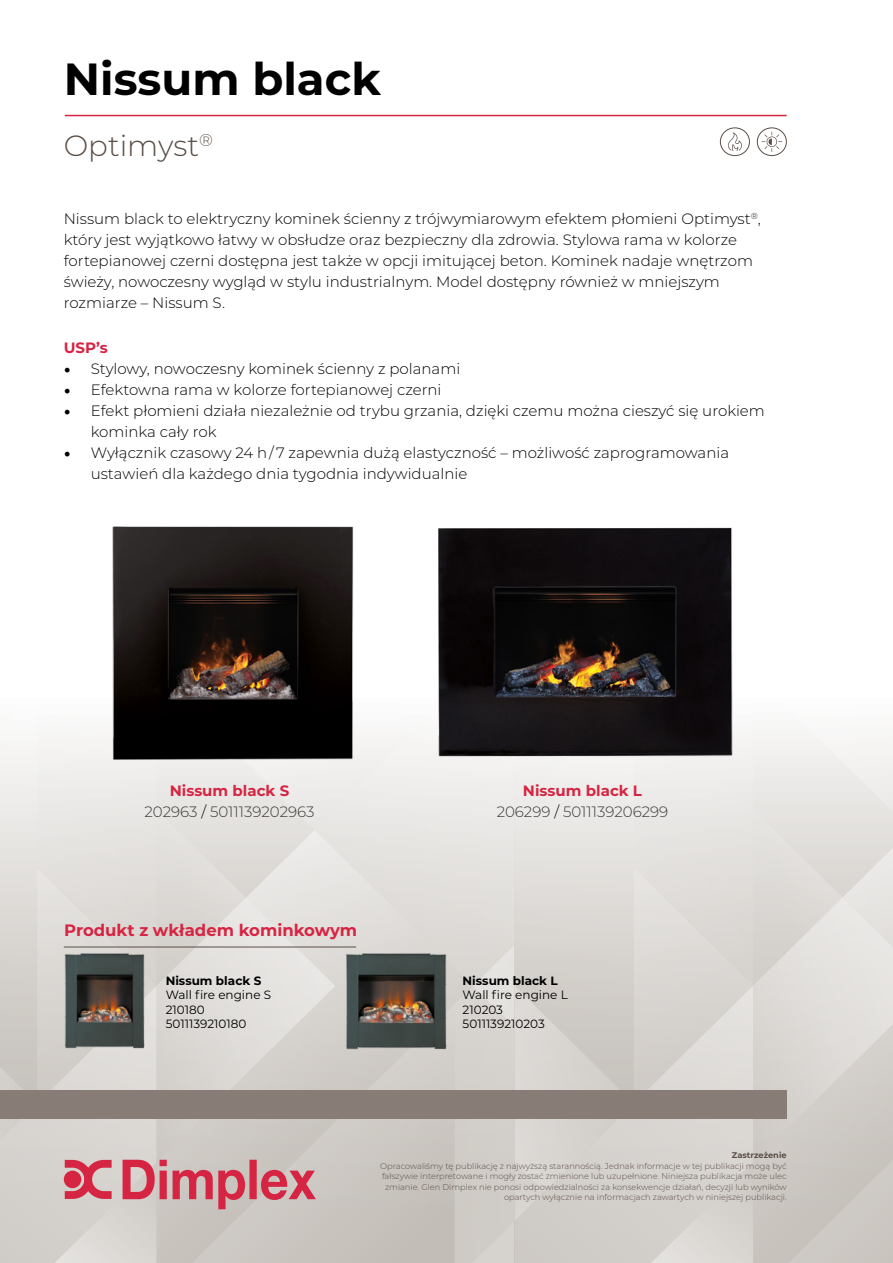
<style>
.page{position:relative;width:893px;height:1263px;background:#fff}
.page>*{position:absolute;margin:0;border:0;box-sizing:border-box;transform-origin:0 0}
.t1{font:700 45px "Montserrat";color:#000}
.t2{font:300 29.25px "Montserrat";color:#5a4d45}
.t3{font:700 16.5px "Montserrat";color:#d62543}
.t4{font:300 15px/21px "Montserrat";color:#000}
.t5{font:300 15px/21px "Montserrat";color:#383835;text-align:center}
.t6{font:700 15px "Montserrat";color:#d62543}
.t7{font:12px/14.4px "Montserrat";color:#000}
.t8{font:700 12px "Montserrat";color:#000}
.t9{font:300 8.25px/10.5px "Montserrat";color:#5a4d45;text-align:right}
.t10{font:700 8.25px "Montserrat";color:#5a4d45}
.s1{font-family:"Minion Pro";font-weight:400;font-size:18px}
.s2{font-weight:700;color:#d62543}
.s3{color:#000}
</style>
<div class="page">
<hr style="left:65px;top:115px;width:722px;height:1px;background:#d62543">
<svg style="left:0;top:732px;width:893px;height:531px;background:#d6d1ce"></svg>
<hr style="left:64px;top:947px;width:292px;height:1px;background:#5a4d45">
<img style="left:343px;top:951px;width:113px;height:101px">
<img style="left:63px;top:951px;width:84px;height:99px">
<div style="left:720px;top:128px;width:30px;height:28px;border:1px solid #5a4d45;border-radius:50%"></div>
<svg style="left:728px;top:132px;width:14px;height:19px"></svg>
<div style="left:757px;top:128px;width:30px;height:28px;border:1px solid #5a4d45;border-radius:50%"></div>
<svg style="left:762px;top:131px;width:20px;height:21px"></svg>
<img style="left:421px;top:527px;width:323px;height:237px">
<img style="left:97px;top:526px;width:267px;height:246px">
<h1 class="t1" style="left:64px;top:46px;width:319px">Nissum black</h1>
<h2 class="t2" style="left:64px;top:126px;width:151px">Optimyst<sup>®</sup></h2>
<p class="t4" style="left:64px;top:208px;width:698px">Nissum black to elektryczny kominek ścienny z trójwymiarowym efektem płomieni Optimyst<sup>®</sup>, który jest wyjątkowo łatwy w obsłudze oraz bezpieczny dla zdrowia. Stylowa rama w kolorze fortepianowej czerni dostępna jest także w opcji imitującej beton. Kominek nadaje wnętrzom świeży, nowoczesny wygląd w stylu industrialnym. Model dostępny również w mniejszym rozmiarze – Nissum S.</p>
<p class="t6" style="left:64px;top:337px;width:46px">USP’s</p>
<p class="t4" style="left:64px;top:358px;width:398px"><span class="s1">•</span> Stylowy, nowoczesny kominek ścienny z polanami</p>
<p class="t4" style="left:64px;top:379px;width:379px"><span class="s1">•</span> Efektowna rama w kolorze fortepianowej czerni</p>
<p class="t4" style="left:91px;top:400px;width:676px;text-indent:-27px"><span class="s1">•</span> Efekt płomieni działa niezależnie od trybu grzania, dzięki czemu można cieszyć się urokiem kominka cały rok</p>
<p class="t4" style="left:91px;top:442px;width:640px;text-indent:-27px"><span class="s1">•</span> Wyłącznik czasowy 24 h / 7 zapewnia dużą elastyczność – możliwość zaprogramowania ustawień dla każdego dnia tygodnia indywidualnie</p>
<p class="t5" style="left:144px;top:780px;width:172px"><span class="s2">Nissum black S<br></span>202963 <span class="s3">/</span> 5011139202963</p>
<p class="t5" style="left:497px;top:780px;width:173px"><span class="s2">Nissum black L<br></span>206299 <span class="s3">/</span> 5011139206299</p>
<p class="t3" style="left:64px;top:918px;width:295px">Produkt z wkładem kominkowym</p>
<p class="t8" style="left:166px;top:972px;width:97px">Nissum black S</p>
<p class="t7" style="left:166px;top:987px;width:107px">Wall fire engine S<br>210180<br>5011139210180</p>
<p class="t8" style="left:463px;top:972px;width:97px">Nissum black L</p>
<p class="t7" style="left:463px;top:987px;width:107px">Wall fire engine L<br>210203<br>5011139210203</p>
<p class="t10" style="left:732px;top:1149px;width:56px">Zastrzeżenie</p>
<p class="t9" style="left:380px;top:1160px;width:408px">Opracowaliśmy tę publikację z najwyższą starannością. Jednak informacje w tej publikacji mogą być fałszywie interpretowane i mogły zostać zmienione lub uzupełnione. Niniejsza publikacja może ulec zmianie. Glen Dimplex nie ponosi odpowiedzialności za konsekwencje działań, decyzji lub wyników opartych wyłącznie na informacjach zawartych w niniejszej publikacji.</p>
</div>
